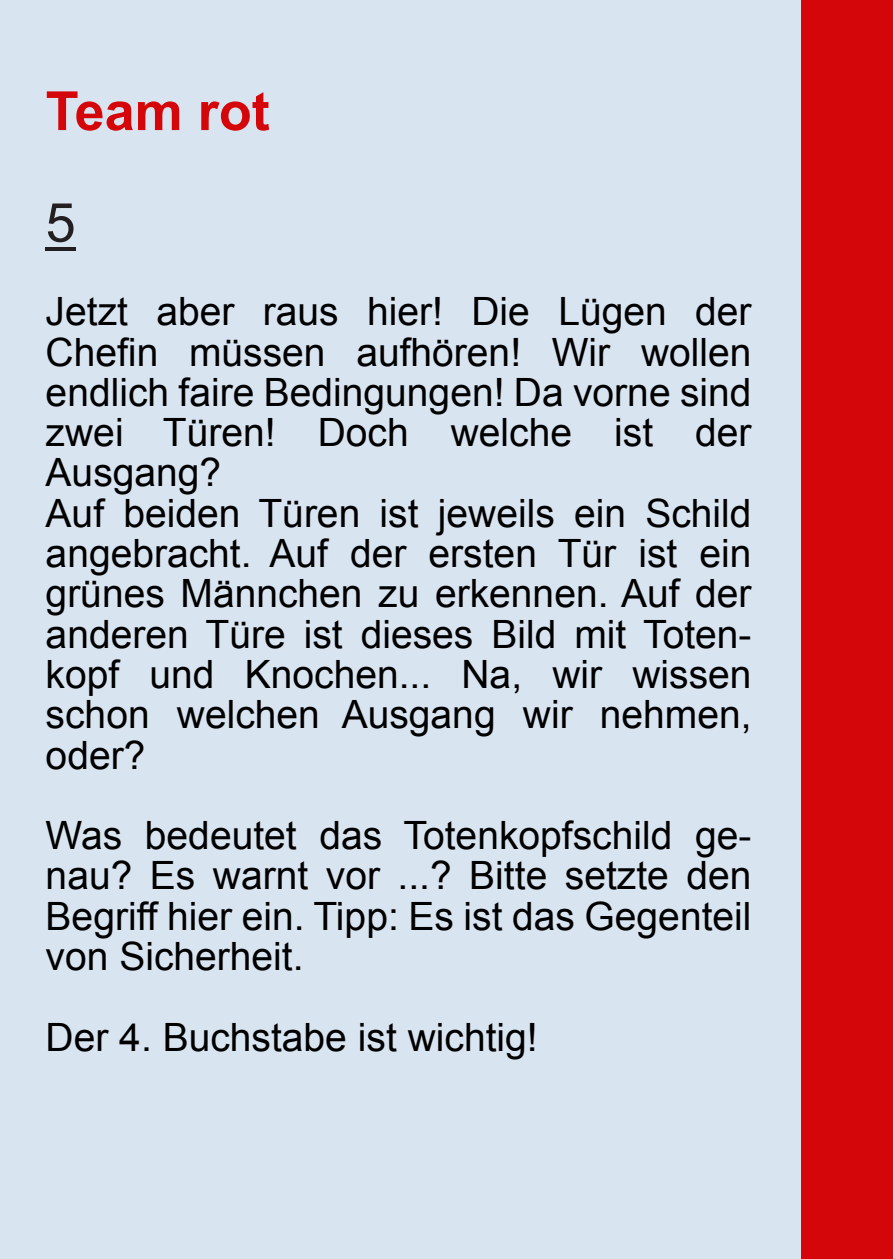
<style>
.page{position:relative;width:893px;height:1259px;background:#d9e4f1}
.page>*{position:absolute;margin:0;border:0;box-sizing:border-box;transform-origin:0 0}
.t1{font:700 54px "Arial";color:#d50609}
.t2{font:54px "Arial";color:#231f20}
.t3{font:39px/40.2px "Arial";color:#000}
</style>
<div class="page">
<hr style="left:46px;top:247px;width:30px;height:4px;background:#231f20">
<div style="left:802px;top:0;width:91px;height:1259px;background:#d50609"></div>
<h1 class="t1" style="left:46px;top:91px;width:226px">Team rot</h1>
<h1 class="t2" style="left:46px;top:202px;width:32px">5</h1>
<p class="t3" style="left:46px;top:295px;width:707px">Jetzt aber raus hier! Die Lügen der<br>Chefin müssen aufhören! Wir wollen endlich faire Bedingungen! Da vorne sind zwei Türen! Doch welche ist der<br>Ausgang?<br>Auf beiden Türen ist jeweils ein Schild angebracht. Auf der ersten Tür ist ein grünes Männchen zu erkennen. Auf der anderen Türe ist dieses Bild mit Toten&shy;kopf und Knochen... Na, wir wissen schon welchen Ausgang wir nehmen, oder?</p>
<p class="t3" style="left:46px;top:819px;width:707px;text-align:justify">Was bedeutet das Totenkopfschild ge&shy;nau? Es warnt vor ...? Bitte setzte den Begriff hier ein. Tipp: Es ist das Gegenteil von Sicherheit.</p>
<p class="t3" style="left:46px;top:1020px;width:494px">Der 4. Buchstabe ist wichtig!</p>
</div>
